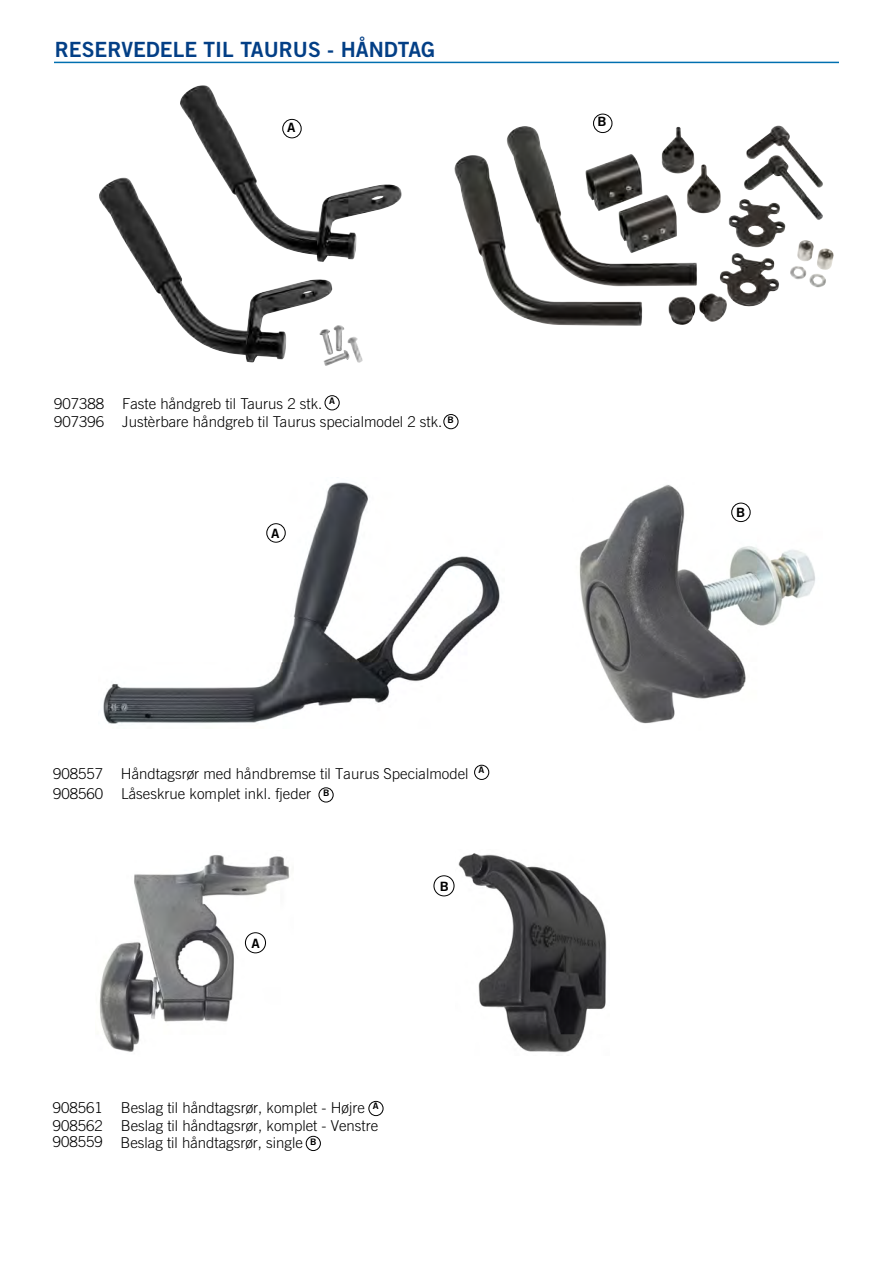
<style>
.page{position:relative;width:893px;height:1263px;background:#fff}
.page>*{position:absolute;margin:0;border:0;box-sizing:border-box;transform-origin:0 0}
.t1{font:700 21px "Trade Gothic OT";color:#033f86}
.t2{font:300 15px/18px "Trade Gothic OT";color:#000}
.t3{font:700 12.9px "Trade Gothic OT";color:#000;scale:1.06 1}
.t4{font:700 9px "Trade Gothic OT";color:#000;scale:1.06 1}
</style>
<div class="page">
<img style="left:99px;top:85px;width:303px;height:278px">
<img style="left:506px;top:126px;width:317px;height:160px">
<div style="left:593px;top:114px;width:19px;height:19px;border:1px solid #000;border-radius:50%"></div>
<div style="left:282px;top:119px;width:19px;height:19px;border:1px solid #000;border-radius:50%"></div>
<hr style="left:54px;top:62px;width:785px;height:1px;background:#006fb0">
<div style="left:443px;top:414px;width:15px;height:15px;border:1px solid #000;border-radius:50%"></div>
<div style="left:325px;top:395px;width:15px;height:15px;border:1px solid #000;border-radius:50%"></div>
<div style="left:369px;top:1101px;width:14px;height:15px;border:1px solid #000;border-radius:50%"></div>
<div style="left:306px;top:1136px;width:15px;height:15px;border:1px solid #000;border-radius:50%"></div>
<div style="left:474px;top:765px;width:15px;height:15px;border:1px solid #000;border-radius:50%"></div>
<div style="left:319px;top:787px;width:14px;height:15px;border:1px solid #000;border-radius:50%"></div>
<img style="left:103px;top:482px;width:397px;height:242px">
<img style="left:579px;top:485px;width:236px;height:239px">
<div style="left:731px;top:503px;width:19px;height:19px;border:1px solid #000;border-radius:50%"></div>
<div style="left:266px;top:523px;width:20px;height:19px;border:1px solid #000;border-radius:50%"></div>
<img style="left:99px;top:855px;width:191px;height:197px">
<div style="left:245px;top:932px;width:21px;height:21px;border:1px solid #000;border-radius:50%"></div>
<div style="left:433px;top:875px;width:21px;height:21px;border:1px solid #000;border-radius:50%"></div>
<img style="left:458px;top:853px;width:149px;height:200px">
<h1 class="t1" style="left:55px;top:37px;width:382px">RESERVEDELE TIL TAURUS - HÅNDTAG</h1>
<p class="t3" style="left:287px;top:119px;width:9px">A</p>
<p class="t2" style="left:54px;top:394px;width:401px">907388 Faste håndgreb til Taurus 2 stk.<br>907396 Justèrbare håndgreb til Taurus specialmodel 2 stk. <sup>B</sup></p>
<p class="t4" style="left:329px;top:395px;width:7px">A</p>
<p class="t3" style="left:271px;top:525px;width:9px">A</p>
<p class="t2" style="left:53px;top:764px;width:433px;line-height:19.5px">908557 Håndtagsrør med håndbremse til Taurus Specialmodel <sup>A<br></sup>908560 Låseskrue komplet inkl. fjeder <sup>B</sup></p>
<p class="t3" style="left:251px;top:935px;width:9px">A</p>
<p class="t2" style="left:53px;top:1099px;width:327px">908561 Beslag til håndtagsrør, komplet - Højre<br>908562 Beslag til håndtagsrør, komplet - Venstre</p>
<p class="t4" style="left:373px;top:1101px;width:7px">A</p>
<p class="t2" style="left:53px;top:1133px;width:265px">908559 Beslag til håndtagsrør, single <sup>B</sup></p>
<p class="t3" style="left:440px;top:878px;width:10px">B</p>
<p class="t3" style="left:597px;top:114px;width:10px">B</p>
<p class="t3" style="left:736px;top:504px;width:10px">B</p>
</div>
